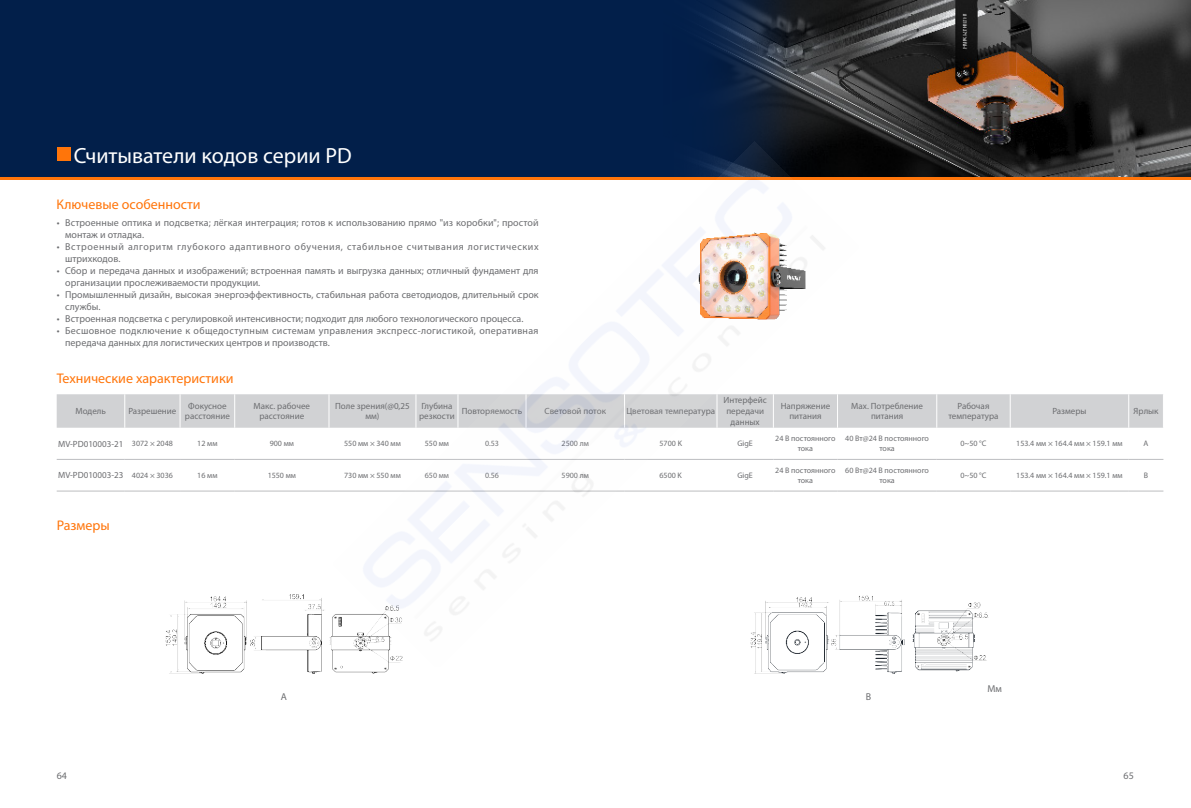
<style>
.page{position:relative;width:1191px;height:808px;background:#fff}
.page>*{position:absolute;margin:0;border:0;box-sizing:border-box;transform-origin:0 0}
.t1{font:22px "Myriad Pro";color:#fff}
.t2{font:14px "Myriad Pro";color:#ff750a}
.t3{font:10px/12px "Myriad Pro";color:#6c6d70}
.t4{font:10px/12px "Myriad Pro";letter-spacing:.03em;color:#6c6d70}
.t5{font:10px/12px "Myriad Pro";letter-spacing:.06em;color:#6c6d70}
.t6{font:9px/10.8px "Myriad Pro";color:#6c6d70;text-align:center}
.t7{font:8px/9.6px "Myriad Pro";color:#6c6d70;text-align:center}
.s1{font-size:8px}
</style>
<div class="page">
<div style="left:0;top:0;width:1191px;height:177px;background:#021f4a"></div>
<img style="left:703px;top:0;width:488px;height:177px">
<div style="left:57px;top:147px;width:13px;height:14px;background:#ff750a"></div>
<hr style="left:0;top:177px;width:1191px;height:2px;background:#ff750a">
<img style="left:165px;top:594px;width:224px;height:80px">
<img style="left:754px;top:595px;width:235px;height:79px">
<svg style="left:57px;top:394px;width:1106px;height:34px;background:#d1d2d4"></svg>
<hr style="left:57px;top:459px;width:68px;height:1px;background:#bcbdc0">
<hr style="left:125px;top:459px;width:55px;height:1px;background:#bcbdc0">
<hr style="left:180px;top:459px;width:55px;height:1px;background:#bcbdc0">
<hr style="left:235px;top:459px;width:94px;height:1px;background:#bcbdc0">
<hr style="left:329px;top:459px;width:87px;height:1px;background:#bcbdc0">
<hr style="left:837px;top:459px;width:99px;height:1px;background:#bcbdc0">
<hr style="left:936px;top:459px;width:74px;height:1px;background:#bcbdc0">
<hr style="left:1010px;top:459px;width:118px;height:1px;background:#bcbdc0">
<hr style="left:1128px;top:459px;width:35px;height:1px;background:#bcbdc0">
<hr style="left:57px;top:491px;width:68px;height:1px;background:#bcbdc0">
<hr style="left:125px;top:491px;width:55px;height:1px;background:#bcbdc0">
<hr style="left:180px;top:491px;width:55px;height:1px;background:#bcbdc0">
<hr style="left:235px;top:491px;width:94px;height:1px;background:#bcbdc0">
<hr style="left:329px;top:491px;width:87px;height:1px;background:#bcbdc0">
<hr style="left:837px;top:491px;width:99px;height:1px;background:#bcbdc0">
<hr style="left:936px;top:491px;width:74px;height:1px;background:#bcbdc0">
<hr style="left:1010px;top:491px;width:118px;height:1px;background:#bcbdc0">
<hr style="left:1128px;top:491px;width:35px;height:1px;background:#bcbdc0">
<hr style="left:124px;top:394px;width:1px;height:34px;background:#fff">
<hr style="left:180px;top:394px;width:1px;height:34px;background:#fff">
<hr style="left:234px;top:394px;width:1px;height:34px;background:#fff">
<hr style="left:329px;top:394px;width:1px;height:34px;background:#fff">
<hr style="left:936px;top:394px;width:1px;height:34px;background:#fff">
<hr style="left:1010px;top:394px;width:1px;height:34px;background:#fff">
<hr style="left:1128px;top:394px;width:1px;height:34px;background:#fff">
<img style="left:333px;top:141px;width:525px;height:526px">
<h1 class="t1" style="left:74px;top:142px;width:279px">Считыватели кодов серии PD</h1>
<h2 class="t2" style="left:56px;top:195px;width:146px">Ключевые особенности</h2>
<p class="t3" style="left:65px;top:216px;width:475px;text-indent:-9px">• Встроенные оптика и подсветка; лёгкая интеграция; готов к использованию прямо "из коробки"; простой монтаж и отладка.</p>
<p class="t5" style="left:65px;top:240px;width:475px;text-indent:-9px">• Встроенный алгоритм глубокого адаптивного обучения, стабильное считывания логистических штрихкодов.</p>
<p class="t3" style="left:65px;top:264px;width:475px;text-indent:-9px">• Сбор и передача данных и изображений; встроенная память и выгрузка данных; отличный фундамент для организации прослеживаемости продукции.</p>
<p class="t3" style="left:65px;top:288px;width:475px;text-indent:-9px">• Промышленный дизайн, высокая энергоэффективность, стабильная работа светодиодов, длительный срок службы.</p>
<p class="t3" style="left:57px;top:312px;width:468px">• Встроенная подсветка с регулировкой интенсивности; подходит для любого технологического процесса.</p>
<p class="t4" style="left:65px;top:324px;width:475px;text-indent:-9px">• Бесшовное подключение к общедоступным системам управления экспресс-логистикой, оперативная передача данных для логистических центров и производств.</p>
<h2 class="t2" style="left:57px;top:370px;width:178px">Технические характеристики</h2>
<p class="t6" style="left:75px;top:405px;width:32px">Модель</p>
<p class="t6" style="left:128px;top:405px;width:49px">Разрешение</p>
<p class="t6" style="left:185px;top:400px;width:46px">Фокусное расстояние</p>
<p class="t6" style="left:254px;top:400px;width:58px">Макс. рабочее расстояние</p>
<p class="t6" style="left:335px;top:400px;width:76px">Поле зрения(@0,25 мм)</p>
<p class="t6" style="left:419px;top:400px;width:37px;text-align:left">Глубина резкости</p>
<p class="t6" style="left:461px;top:405px;width:62px">Повторяемость</p>
<p class="t6" style="left:544px;top:405px;width:63px">Световой поток</p>
<p class="t6" style="left:626px;top:405px;width:90px">Цветовая температура</p>
<p class="t6" style="left:723px;top:395px;width:45px">Интерфейс передачи данных</p>
<p class="t6" style="left:780px;top:400px;width:51px">Напряжение питания</p>
<p class="t6" style="left:851px;top:400px;width:73px">Max. Потребление питания</p>
<p class="t6" style="left:948px;top:400px;width:52px">Рабочая температура</p>
<p class="t6" style="left:1052px;top:405px;width:36px">Размеры</p>
<p class="t6" style="left:1133px;top:405px;width:26px">Ярлык</p>
<p class="t6" style="left:58px;top:438px;width:116px">MV-PD010003-21 <span class="s1">3072 × 2048</span></p>
<p class="t7" style="left:197px;top:439px;width:22px">12 мм</p>
<p class="t7" style="left:270px;top:439px;width:26px">900 мм</p>
<p class="t7" style="left:344px;top:439px;width:58px">550 мм × 340 мм</p>
<p class="t7" style="left:425px;top:439px;width:26px">550 мм</p>
<p class="t7" style="left:485px;top:439px;width:15px">0.53</p>
<p class="t7" style="left:561px;top:439px;width:29px">2500 лм</p>
<p class="t7" style="left:659px;top:439px;width:24px">5700 K</p>
<p class="t7" style="left:737px;top:439px;width:17px">GigE</p>
<p class="t7" style="left:775px;top:434px;width:62px">24 В постоянного тока</p>
<p class="t7" style="left:845px;top:434px;width:85px">40 Вт@24 В постоянного тока</p>
<p class="t7" style="left:960px;top:439px;width:27px">0~50 °C</p>
<p class="t7" style="left:1016px;top:439px;width:108px">153.4 мм × 164.4 мм × 159.1 мм</p>
<p class="t7" style="left:1143px;top:439px;width:6px">A</p>
<p class="t6" style="left:58px;top:470px;width:116px">MV-PD010003-23 <span class="s1">4024 × 3036</span></p>
<p class="t7" style="left:197px;top:470px;width:22px">16 мм</p>
<p class="t7" style="left:268px;top:470px;width:30px">1550 мм</p>
<p class="t7" style="left:344px;top:470px;width:58px">730 мм × 550 мм</p>
<p class="t7" style="left:425px;top:470px;width:26px">650 мм</p>
<p class="t7" style="left:485px;top:470px;width:15px">0.56</p>
<p class="t7" style="left:561px;top:470px;width:29px">5900 лм</p>
<p class="t7" style="left:659px;top:470px;width:24px">6500 K</p>
<p class="t7" style="left:737px;top:470px;width:17px">GigE</p>
<p class="t7" style="left:775px;top:465px;width:62px">24 В постоянного тока</p>
<p class="t7" style="left:845px;top:465px;width:85px">60 Вт@24 В постоянного тока</p>
<p class="t7" style="left:960px;top:470px;width:27px">0~50 °C</p>
<p class="t7" style="left:1016px;top:470px;width:108px">153.4 мм × 164.4 мм × 159.1 мм</p>
<p class="t7" style="left:1143px;top:470px;width:6px">B</p>
<h2 class="t2" style="left:57px;top:517px;width:55px">Размеры</h2>
<p class="t3" style="left:281px;top:690px;width:8px">A</p>
<p class="t3" style="left:865px;top:690px;width:7px">B</p>
<p class="t3" style="left:987px;top:683px;width:16px">Мм</p>
<p class="t3" style="left:57px;top:769px;width:12px">64</p>
<p class="t3" style="left:1123px;top:769px;width:12px">65</p>
</div>
